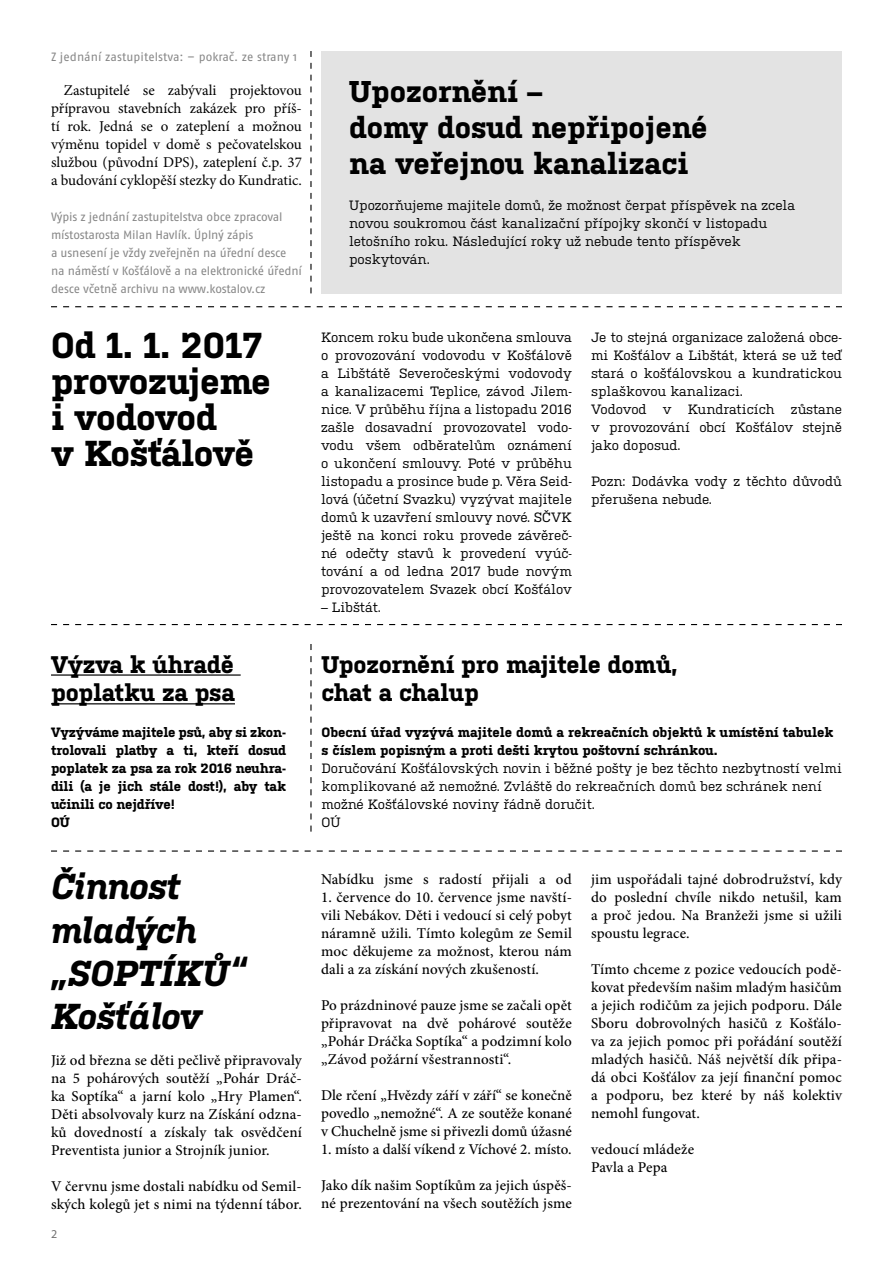
<style>
.page{position:relative;width:893px;height:1263px;background:#fff}
.page>*{position:absolute;margin:0;border:0;box-sizing:border-box;transform-origin:0 0}
.t1{font:700 36px/36px "Kulturista";letter-spacing:-.01em;color:#000}
.t2{font:italic 700 36px/43.2px "Kulturista";letter-spacing:-.01em;color:#000}
.t3{font:700 30px/36px "Kulturista";color:#000}
.t4{font:700 24px/28.8px "Kulturista";letter-spacing:-.01em;color:#000}
.t5{font:500 15px/18px "Minion Pro";letter-spacing:.01em;color:#000;text-align:justify}
.t6{font:15px/18px "Minion Pro";color:#000;text-align:justify}
.t7{font:13.5px/18px "Kulturista";color:#000}
.t8{font:700 13.5px/18px "Kulturista";letter-spacing:-.01em;color:#000}
.t9{font:12px/18px "Fago CS";letter-spacing:-.015em;color:#878787}
.t10{font:12px "Fago CS";letter-spacing:.005em;color:#878787}
.t11{font:12px "Myriad Pro";color:#706f6f}
</style>
<div class="page">
<div style="left:321px;top:51px;width:521px;height:242px;background:#e3e3e3"></div>
<hr style="left:51px;top:674px;width:190px;height:2px;background:#000">
<hr style="left:51px;top:703px;width:184px;height:1px;background:#000">
<svg style="left:310px;top:51px;width:2px;height:242px"></svg>
<svg style="left:310px;top:644px;width:2px;height:188px"></svg>
<svg style="left:51px;top:306px;width:791px;height:1px"></svg>
<svg style="left:51px;top:624px;width:791px;height:1px"></svg>
<svg style="left:51px;top:850px;width:791px;height:2px"></svg>
<p class="t10" style="left:51px;top:50px;width:248px">Z jednání zastupitelstva: – pokrač. ze strany 1</p>
<p class="t6" style="left:51px;top:81px;width:252px;text-indent:13px">Zastupitelé se zabývali projektovou přípravou stavebních zakázek pro příš&shy;tí rok. Jedná se o zateplení a možnou výměnu topidel v domě s pečovatelskou službou (původní DPS), zateplení č.p. 37 a budování cyklopěší stezky do Kundratic.</p>
<p class="t9" style="left:51px;top:208px;width:252px">Výpis z jednání zastupitelstva obce zpracoval místostarosta Milan Havlík. Úplný zápis<br>a usnesení je vždy zveřejněn na úřední desce na náměstí v Košťálově a na elektronické úřední desce včetně archivu na www.kostalov.cz</p>
<h2 class="t3" style="left:349px;top:71px;width:360px">Upozornění –<br>domy dosud nepřipojené na veřejnou kanalizaci</h2>
<p class="t7" style="left:349px;top:195px;width:448px">Upozorňujeme majitele domů, že možnost čerpat příspěvek na zcela novou soukromou část kanalizační přípojky skončí v listopadu letošního roku. Následující roky už nebude tento příspěvek poskytován.</p>
<h1 class="t1" style="left:51px;top:325px;width:221px">Od 1. 1. 2017 provozujeme i vodovod<br>v Košťálově</h1>
<p class="t7" style="left:321px;top:327px;width:252px;text-align:justify">Koncem roku bude ukončena smlouva o provozování vodovodu v Košťálově a Libštátě Severočeskými vodovody a kanalizacemi Teplice, závod Jilem&shy;nice. V průběhu října a listopadu 2016 zašle dosavadní provozovatel vodo&shy;vodu všem odběratelům oznámení o ukončení smlouvy. Poté v průběhu listopadu a prosince bude p. Věra Seid&shy;lová (účetní Svazku) vyzývat majitele domů k uzavření smlouvy nové. SČVK ještě na konci roku provede závěreč&shy;né odečty stavů k provedení vyúč&shy;tování a od ledna 2017 bude novým provozovatelem Svazek obcí Košťálov</p>
<p class="t7" style="left:321px;top:597px;width:61px">– Libštát.</p>
<p class="t7" style="left:591px;top:327px;width:252px">Je to stejná organizace založená obce&shy;mi Košťálov a Libštát, která se už teď stará o košťálovskou a kundratickou splaškovou kanalizaci.<br>Vodovod v Kundraticích zůstane v provozování obcí Košťálov stejně jako doposud.</p>
<p class="t7" style="left:591px;top:471px;width:252px">Pozn: Dodávka vody z těchto důvodů přerušena nebude.</p>
<h3 class="t4" style="left:51px;top:648px;width:185px">Výzva k úhradě poplatku za psa</h3>
<p class="t8" style="left:51px;top:722px;width:236px">Vyzýváme majitele psů, aby si zkon&shy;trolovali platby a ti, kteří dosud poplatek za psa za rok 2016 neuhra&shy;dili (a je jich stále dost!), aby tak učinili co nejdříve!<br>OÚ</p>
<h1 class="t2" style="left:51px;top:862px;width:196px">Činnost mladých „SOPTÍKŮ“<br>Košťálov</h1>
<p class="t5" style="left:51px;top:1051px;width:252px">Již od března se děti pečlivě připravovaly na 5 pohárových soutěží „Pohár Dráč&shy;ka Soptíka“ a jarní kolo „Hry Plamen“.<br>Děti absolvovaly kurz na Získání odzna&shy;ků dovedností a získaly tak osvědčení Preventista junior a Strojník junior.</p>
<p class="t5" style="left:51px;top:1177px;width:252px">V červnu jsme dostali nabídku od Semil&shy;ských kolegů jet s nimi na týdenní tábor.</p>
<p class="t11" style="left:51px;top:1226px;width:8px">2</p>
<h3 class="t4" style="left:321px;top:648px;width:358px">Upozornění pro majitele domů, chat a chalup</h3>
<p class="t8" style="left:321px;top:722px;width:513px">Obecní úřad vyzývá majitele domů a rekreačních objektů k umístění tabulek s číslem popisným a proti dešti krytou poštovní schránkou.</p>
<p class="t7" style="left:321px;top:759px;width:522px">Doručování Košťálovských novin i běžné pošty je bez těchto nezbytností velmi komplikované až nemožné. Zvláště do rekreačních domů bez schránek není možné Košťálovské noviny řádně doručit.<br>OÚ</p>
<p class="t5" style="left:321px;top:870px;width:252px">Nabídku jsme s radostí přijali a od</p>
<p class="t5" style="left:321px;top:888px;width:252px">1. července do 10. července jsme navští&shy;vili Nebákov. Děti i vedoucí si celý pobyt náramně užili. Tímto kolegům ze Semil moc děkujeme za možnost, kterou nám dali a za získání nových zkušeností.</p>
<p class="t5" style="left:321px;top:996px;width:252px">Po prázdninové pauze jsme se začali opět připravovat na dvě pohárové soutěže „Pohár Dráčka Soptíka“ a podzimní kolo „Závod požární všestrannosti“.</p>
<p class="t5" style="left:321px;top:1086px;width:252px">Dle rčení „Hvězdy září v září“ se konečně povedlo „nemožné“. A ze soutěže konané v Chuchelně jsme si přivezli domů úžasné</p>
<p class="t5" style="left:321px;top:1140px;width:252px">1. místo a další víkend z Víchové 2. místo.</p>
<p class="t5" style="left:321px;top:1176px;width:252px">Jako dík našim Soptíkům za jejich úspěš&shy;né prezentování na všech soutěžích jsme</p>
<p class="t5" style="left:591px;top:870px;width:252px">jim uspořádali tajné dobrodružství, kdy do poslední chvíle nikdo netušil, kam a proč jedou. Na Branžeži jsme si užili spoustu legrace.</p>
<p class="t5" style="left:591px;top:960px;width:252px">Tímto chceme z pozice vedoucích podě&shy;kovat především našim mladým hasičům a jejich rodičům za jejich podporu. Dále Sboru dobrovolných hasičů z Košťálo&shy;va za jejich pomoc při pořádání soutěží mladých hasičů. Náš největší dík připa&shy;dá obci Košťálov za její finanční pomoc a podporu, bez které by náš kolektiv nemohl fungovat.</p>
<p class="t5" style="left:591px;top:1140px;width:105px">vedoucí mládeže<br>Pavla a Pepa</p>
</div>
